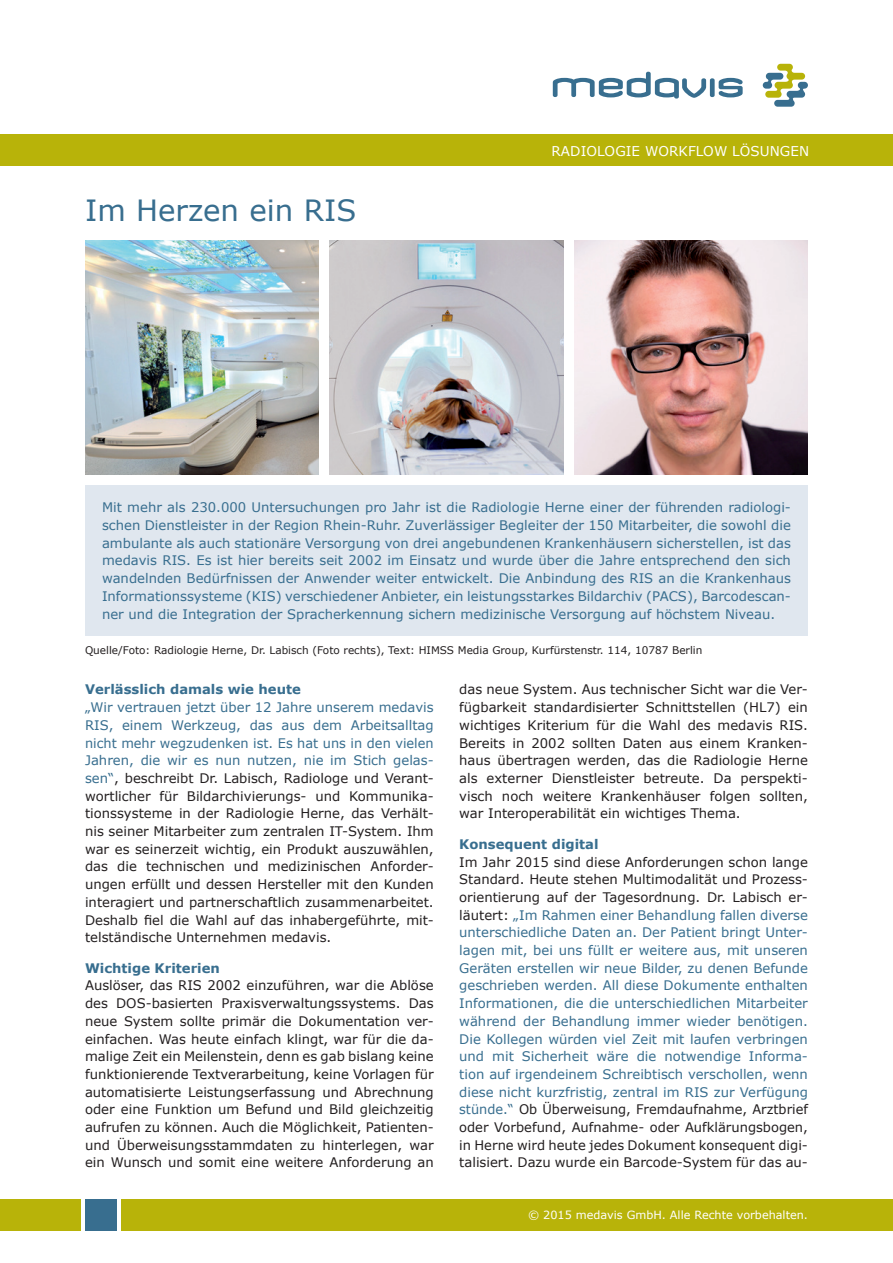
<style>
.page{position:relative;width:893px;height:1263px;background:#fff}
.page>*{position:absolute;margin:0;border:0;box-sizing:border-box;transform-origin:0 0}
.t1{font:29.25px "Verdana";color:#386e8f}
.t2{font:13.5px "Verdana";letter-spacing:.005em;color:#fff}
.t3{font:13.2px/17.7px "Verdana";color:#231f20;text-align:justify}
.t4{font:13.2px/17.7px "Verdana";color:#386e8f;text-align:justify}
.t5{font:700 13.2px "Verdana";color:#386e8f}
.t6{font:11.25px "Verdana";color:#fff}
.t7{font:10.5px "Verdana";color:#231f20}
.s1{color:#386e8f}
.s2{color:#231f20}
</style>
<div class="page">
<div style="left:85px;top:1199px;width:32px;height:32px;background:#386e8f"></div>
<div style="left:121px;top:1199px;width:772px;height:32px;background:#b8b309"></div>
<div style="left:0;top:1199px;width:81px;height:32px;background:#b8b309"></div>
<svg style="left:763px;top:64px;width:45px;height:43px"></svg>
<div style="left:710px;top:78px;width:5px;height:19px;background:#386e8f;border-radius:2px"></div>
<svg style="left:553px;top:72px;width:153px;height:27px"></svg>
<svg style="left:718px;top:78px;width:25px;height:19px"></svg>
<div style="left:0;top:134px;width:893px;height:32px;background:#b8b309"></div>
<div style="left:85px;top:485px;width:723px;height:150px;background:#e0e7ef"></div>
<img style="left:85px;top:241px;width:234px;height:234px">
<img style="left:330px;top:241px;width:233px;height:234px">
<img style="left:574px;top:241px;width:234px;height:234px">
<h1 class="t1" style="left:85px;top:190px;width:273px">Im Herzen ein RIS</h1>
<p class="t2" style="left:551px;top:141px;width:259px">RADIOLOGIE WORKFLOW LÖSUNGEN</p>
<p class="t4" style="left:102px;top:498px;width:690px">Mit mehr als 230.000 Untersuchungen pro Jahr ist die Radiologie Herne einer der führenden radiologi&shy;schen Dienstleister in der Region Rhein-Ruhr. Zuverlässiger Begleiter der 150 Mitarbeiter, die sowohl die ambulante als auch stationäre Versorgung von drei angebundenen Krankenhäusern sicherstellen, ist das medavis RIS. Es ist hier bereits seit 2002 im Einsatz und wurde über die Jahre entsprechend den sich wandelnden Bedürfnissen der Anwender weiter entwickelt. Die Anbindung des RIS an die Krankenhaus Informationssysteme (KIS) verschiedener Anbieter, ein leistungsstarkes Bildarchiv (PACS), Barcodescan&shy;ner und die Integration der Spracherkennung sichern medizinische Versorgung auf höchstem Niveau.</p>
<p class="t7" style="left:85px;top:642px;width:619px">Quelle/Foto: Radiologie Herne, Dr. Labisch (Foto rechts), Text: HIMSS Media Group, Kurfürstenstr. 114, 10787 Berlin</p>
<p class="t5" style="left:85px;top:680px;width:217px">Verlässlich damals wie heute</p>
<p class="t3" style="left:85px;top:698px;width:350px"><span class="s1">„Wir vertrauen jetzt über 12 Jahre unserem medavis RIS, einem Werkzeug, das aus dem Arbeitsalltag nicht mehr wegzudenken ist. Es hat uns in den vielen Jahren, die wir es nun nutzen, nie im Stich gelas&shy;sen“</span>, beschreibt Dr. Labisch, Radiologe und Verant&shy;wortlicher für Bildarchivierungs- und Kommunika&shy;tionssysteme in der Radiologie Herne, das Verhält&shy;nis seiner Mitarbeiter zum zentralen IT-System. Ihm war es seinerzeit wichtig, ein Produkt auszuwählen, das die technischen und medizinischen Anforder&shy;ungen erfüllt und dessen Hersteller mit den Kunden interagiert und partnerschaftlich zusammenarbeitet.<br>Deshalb fiel die Wahl auf das inhabergeführte, mit&shy;telständische Unternehmen medavis.</p>
<p class="t5" style="left:85px;top:958px;width:136px">Wichtige Kriterien</p>
<p class="t3" style="left:85px;top:977px;width:350px">Auslöser, das RIS 2002 einzuführen, war die Ablöse des DOS-basierten Praxisverwaltungssystems. Das neue System sollte primär die Dokumentation ver&shy;einfachen. Was heute einfach klingt, war für die da&shy;malige Zeit ein Meilenstein, denn es gab bislang keine funktionierende Textverarbeitung, keine Vorlagen für automatisierte Leistungserfassung und Abrechnung oder eine Funktion um Befund und Bild gleichzeitig aufrufen zu können. Auch die Möglichkeit, Patienten&shy;und Überweisungsstammdaten zu hinterlegen, war ein Wunsch und somit eine weitere Anforderung an</p>
<p class="t3" style="left:459px;top:681px;width:350px">das neue System. Aus technischer Sicht war die Ver&shy;fügbarkeit standardisierter Schnittstellen (HL7) ein wichtiges Kriterium für die Wahl des medavis RIS.<br>Bereits in 2002 sollten Daten aus einem Kranken&shy;haus übertragen werden, das die Radiologie Herne als externer Dienstleister betreute. Da perspekti&shy;visch noch weitere Krankenhäuser folgen sollten, war Interoperabilität ein wichtiges Thema.</p>
<p class="t5" style="left:459px;top:835px;width:141px">Konsequent digital</p>
<p class="t4" style="left:459px;top:853px;width:350px"><span class="s2">Im Jahr 2015 sind diese Anforderungen schon lange Standard. Heute stehen Multimodalität und Prozess&shy;orientierung auf der Tagesordnung. Dr. Labisch er&shy;läutert:</span> „Im Rahmen einer Behandlung fallen diverse unterschiedliche Daten an. Der Patient bringt Unter&shy;lagen mit, bei uns füllt er weitere aus, mit unseren Geräten erstellen wir neue Bilder, zu denen Befunde geschrieben werden. All diese Dokumente enthalten Informationen, die die unterschiedlichen Mitarbeiter während der Behandlung immer wieder benötigen.<br>Die Kollegen würden viel Zeit mit laufen verbringen und mit Sicherheit wäre die notwendige Informa&shy;tion auf irgendeinem Schreibtisch verschollen, wenn diese nicht kurzfristig, zentral im RIS zur Verfügung stünde.“ <span class="s2">Ob Überweisung, Fremdaufnahme, Arztbrief oder Vorbefund, Aufnahme- oder Aufklärungsbogen, in Herne wird heute jedes Dokument konsequent digi&shy;talisiert. Dazu wurde ein Barcode-System für das au-</span></p>
<p class="t6" style="left:528px;top:1207px;width:281px">© 2015 medavis GmbH. Alle Rechte vorbehalten.</p>
</div>
